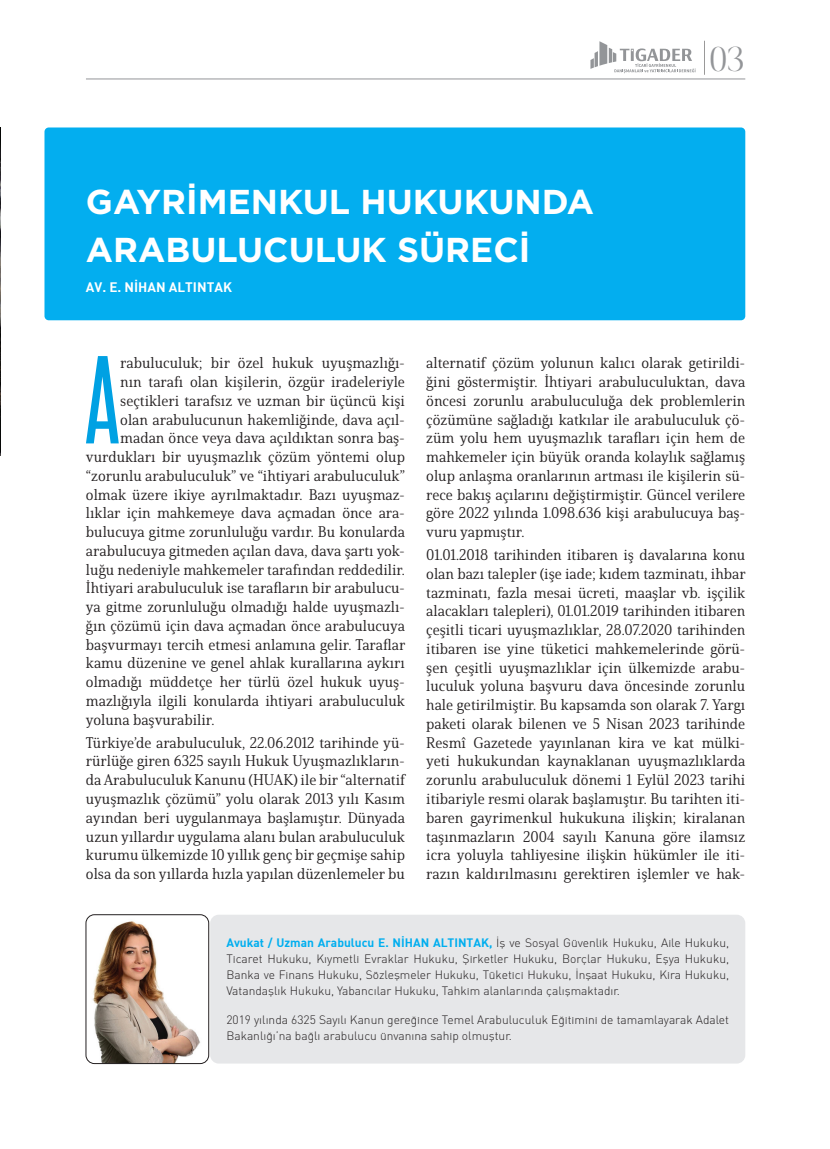
<style>
.page{position:relative;width:830px;height:1149px;background:#fff}
.page>*{position:absolute;margin:0;border:0;box-sizing:border-box;transform-origin:0 0}
.t1{font:106.2px "Steelfish Rg";color:#00a1e3}
.t2{font:700 34.5px/48.2px "Gotham";color:#fff}
.t3{font:34.5px "Mollieglaston";color:#939598}
.t4{font:15px/18.8px "Solitas Serif Nor Reg";color:#231f20;text-align:justify}
.t5{font:700 13.5px "DI Nbek";color:#fff}
.t6{font:300 12px/16.2px "DIN Pro";color:#231f20;text-align:justify}
.t7{font:700 12px "DI Nbek";color:#00aeef}
.s1{font-family:"DIN Pro";font-weight:300;color:#231f20}
</style>
<div class="page">
<div style="left:44px;top:127px;width:701px;height:193px;background:#00aeef;border-radius:4px"></div>
<img style="left:86px;top:915px;width:123px;height:148px">
<div style="left:86px;top:914px;width:123px;height:150px;border:1px solid #231f20;border-radius:9px"></div>
<div style="left:210px;top:915px;width:535px;height:148px;background:#e6e7e9;border-radius:9px"></div>
<img style="left:0;top:127px;width:1px;height:329px">
<hr style="left:704px;top:41px;width:1px;height:34px;background:#231f20">
<svg style="left:590px;top:41px;width:105px;height:32px"></svg>
<hr style="left:86px;top:79px;width:659px;height:1px;background:#939598">
<h2 class="t2" style="left:86px;top:177px;width:510px">GAYRİMENKUL HUKUKUNDA<br>ARABULUCULUK SÜRECİ</h2>
<p class="t5" style="left:86px;top:279px;width:147px">AV. E. NI HAN ALTINTAK</p>
<h2 class="t3" style="left:709px;top:40px;width:37px">03</h2>
<h1 class="t1" style="left:85px;top:335px;width:37px">A</h1>
<p class="t4" style="left:120px;top:354px;width:286px">rabuluculuk; bir özel hukuk uyuşmazlığı-</p>
<p class="t4" style="left:120px;top:372px;width:286px">nın tarafı olan kişilerin, özgür iradeleriyle</p>
<p class="t4" style="left:120px;top:391px;width:286px">seçtikleri tarafsız ve uzman bir üçüncü kişi</p>
<p class="t4" style="left:120px;top:410px;width:286px">olan arabulucunun hakemliğinde, dava açıl-</p>
<p class="t4" style="left:120px;top:429px;width:286px">madan önce veya dava açıldıktan sonra baş-</p>
<p class="t4" style="left:86px;top:447px;width:320px">vurdukları bir uyuşmazlık çözüm yöntemi olup</p>
<p class="t4" style="left:86px;top:466px;width:320px">“zorunlu arabuluculuk” ve “ihtiyari arabuluculuk”</p>
<p class="t4" style="left:86px;top:485px;width:320px">olmak üzere ikiye ayrılmaktadır. Bazı uyuşmaz-</p>
<p class="t4" style="left:86px;top:504px;width:320px">lıklar için mahkemeye dava açmadan önce ara-</p>
<p class="t4" style="left:86px;top:522px;width:320px">bulucuya gitme zorunluluğu vardır. Bu konularda</p>
<p class="t4" style="left:86px;top:541px;width:320px">arabulucuya gitmeden açılan dava, dava şartı yok-</p>
<p class="t4" style="left:86px;top:560px;width:320px">luğu nedeniyle mahkemeler tarafından reddedilir.</p>
<p class="t4" style="left:86px;top:579px;width:320px">İhtiyari arabuluculuk ise tarafların bir arabulucu-</p>
<p class="t4" style="left:86px;top:597px;width:320px">ya gitme zorunluluğu olmadığı halde uyuşmazlı-</p>
<p class="t4" style="left:86px;top:616px;width:320px">ğın çözümü için dava açmadan önce arabulucuya</p>
<p class="t4" style="left:86px;top:635px;width:321px">başvurmayı tercih etmesi anlamına gelir. Taraflar</p>
<p class="t4" style="left:86px;top:654px;width:320px">kamu düzenine ve genel ahlak kurallarına aykırı</p>
<p class="t4" style="left:86px;top:672px;width:320px">olmadığı müddetçe her türlü özel hukuk uyuş-</p>
<p class="t4" style="left:86px;top:691px;width:320px">mazlığıyla ilgili konularda ihtiyari arabuluculuk</p>
<p class="t4" style="left:86px;top:710px;width:130px">yoluna başvurabilir.</p>
<p class="t4" style="left:86px;top:733px;width:320px">Türkiye’de arabuluculuk, 22.06.2012 tarihinde yü&shy;rürlüğe giren 6325 sayılı Hukuk Uyuşmazlıkların&shy;da Arabuluculuk Kanunu (HUAK) ile bir “alternatif uyuşmazlık çözümü” yolu olarak 2013 yılı Kasım ayından beri uygulanmaya başlamıştır. Dünyada uzun yıllardır uygulama alanı bulan arabuluculuk kurumu ülkemizde 10 yıllık genç bir geçmişe sahip olsa da son yıllarda hızla yapılan düzenlemeler bu</p>
<p class="t4" style="left:426px;top:354px;width:320px">alternatif çözüm yolunun kalıcı olarak getirildi&shy;ğini göstermiştir. İhtiyari arabuluculuktan, dava öncesi zorunlu arabuluculuğa dek problemlerin çözümüne sağladığı katkılar ile arabuluculuk çö&shy;züm yolu hem uyuşmazlık tarafları için hem de mahkemeler için büyük oranda kolaylık sağlamış olup anlaşma oranlarının artması ile kişilerin sü&shy;rece bakış açılarını değiştirmiştir. Güncel verilere göre 2022 yılında 1.098.636 kişi arabulucuya baş&shy;vuru yapmıştır.</p>
<p class="t4" style="left:426px;top:545px;width:321px">01.01.2018 tarihinden itibaren iş davalarına konu olan bazı talepler (işe iade; kıdem tazminatı, ihbar tazminatı, fazla mesai ücreti, maaşlar vb. işçilik alacakları talepleri), 01.01.2019 tarihinden itibaren çeşitli ticari uyuşmazlıklar, 28.07.2020 tarihinden itibaren ise yine tüketici mahkemelerinde görü&shy;şen çeşitli uyuşmazlıklar için ülkemizde arabu&shy;luculuk yoluna başvuru dava öncesinde zorunlu hale getirilmiştir. Bu kapsamda son olarak 7. Yargı paketi olarak bilenen ve 5 Nisan 2023 tarihinde Resmî Gazetede yayınlanan kira ve kat mülki&shy;yeti hukukundan kaynaklanan uyuşmazlıklarda zorunlu arabuluculuk dönemi 1 Eylül 2023 tarihi itibariyle resmi olarak başlamıştır. Bu tarihten iti&shy;baren gayrimenkul hukukuna ilişkin; kiralanan taşınmazların 2004 sayılı Kanuna göre ilamsız icra yoluyla tahliyesine ilişkin hükümler ile iti&shy;razın kaldırılmasını gerektiren işlemler ve hak-</p>
<p class="t7" style="left:226px;top:935px;width:504px">Avukat / Uzman Arabulucu E. NI HAN ALTINTAK, <span class="s1">İş ve Sosyal Güvenlik Hukuku, Aile Hukuku,</span></p>
<p class="t6" style="left:226px;top:950px;width:504px">Ticaret Hukuku, Kıymetli Evraklar Hukuku, Şirketler Hukuku, Borçlar Hukuku, Eşya Hukuku, Banka ve Finans Hukuku, Sözleşmeler Hukuku, Tüketici Hukuku, İnşaat Hukuku, Kira Hukuku, Vatandaşlık Hukuku, Yabancılar Hukuku, Tahkim alanlarında çalışmaktadır.</p>
<p class="t6" style="left:226px;top:1012px;width:504px">2019 yılında 6325 Sayılı Kanun gereğince Temel Arabuluculuk Eğitimini de tamamlayarak Adalet<br>Bakanlığı’na bağlı arabulucu ünvanına sahip olmuştur.</p>
</div>
